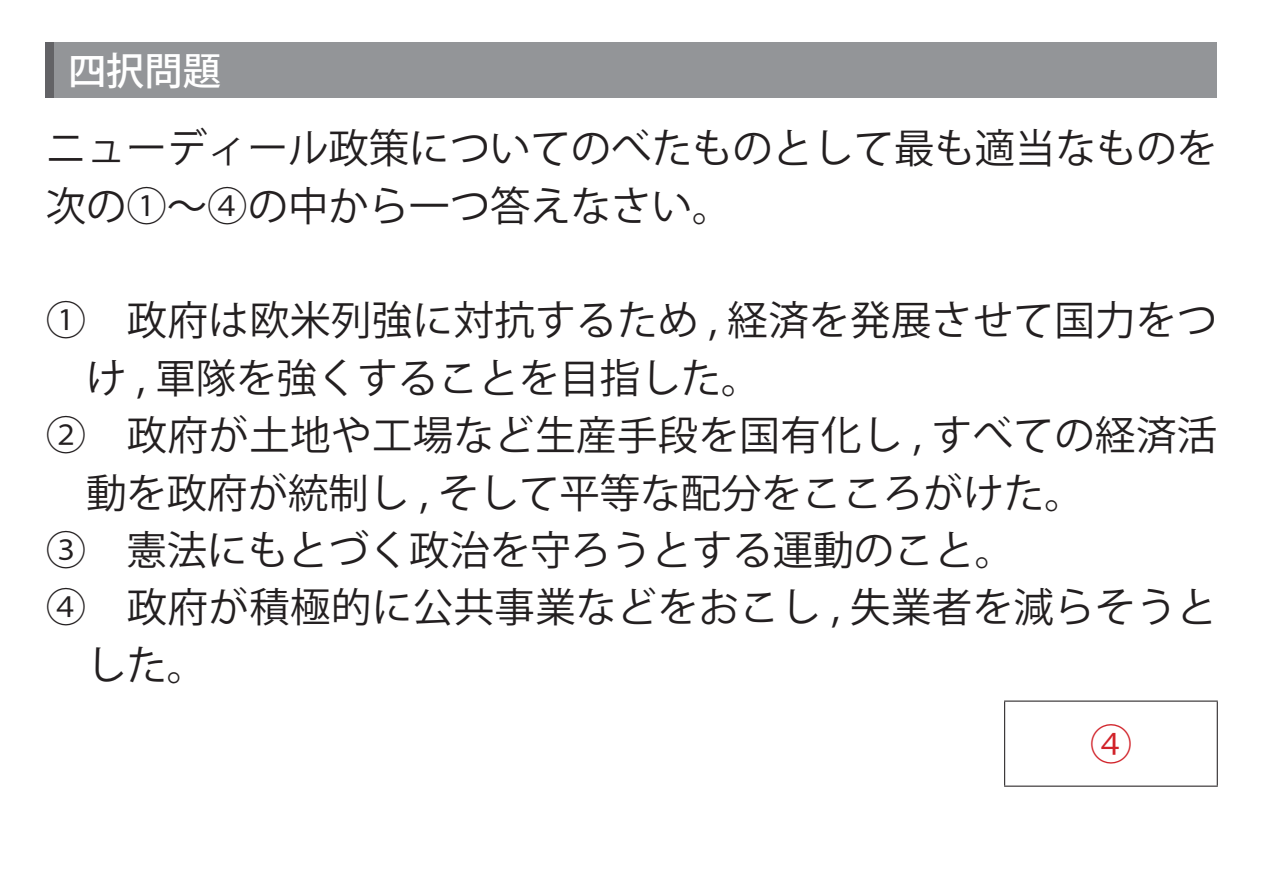
<style>
.page{position:relative;width:1263px;height:893px;background:#fff}
.page>*{position:absolute;margin:0;border:0;box-sizing:border-box;transform-origin:0 0}
.t1{font:42.45px "Koz Go Pr 6 N";color:#d1232a}
.t2{font:40.35px/57.4px "Koz Go Pr 6 N";color:#231f20}
.t3{font:500 38.25px "Koz Go Pr 6 N";color:#fff}
</style>
<div class="page">
<div style="left:46px;top:43px;width:1171px;height:55px;background:#939598"></div>
<div style="left:46px;top:43px;width:8px;height:55px;background:#636366"></div>
<hr style="left:1004px;top:701px;width:214px;height:1px;background:#231f20">
<hr style="left:1004px;top:702px;width:1px;height:84px;background:#231f20">
<hr style="left:1217px;top:702px;width:1px;height:84px;background:#231f20">
<hr style="left:1004px;top:786px;width:214px;height:1px;background:#231f20">
<p class="t3" style="left:68px;top:49px;width:155px">四択問題</p>
<p class="t2" style="left:46px;top:120px;width:1173px">ニューディール政策についてのべたものとして最も適当なものを次の①〜④の中から一つ答えなさい。</p>
<p class="t2" style="left:46px;top:293px;width:1173px">①　政府は欧米列強に対抗するため , 経済を発展させて国力をつ</p>
<p class="t2" style="left:86px;top:350px;width:677px">け , 軍隊を強くすることを目指した。</p>
<p class="t2" style="left:46px;top:407px;width:1173px">②　政府が土地や工場など生産手段を国有化し , すべての経済活</p>
<p class="t2" style="left:86px;top:465px;width:1000px">動を政府が統制し , そして平等な配分をこころがけた。</p>
<p class="t2" style="left:46px;top:522px;width:971px">③　憲法にもとづく政治を守ろうとする運動のこと。</p>
<p class="t2" style="left:46px;top:580px;width:1173px">④　政府が積極的に公共事業などをおこし , 失業者を減らそうと</p>
<p class="t2" style="left:86px;top:637px;width:123px">した。</p>
<p class="t1" style="left:1090px;top:720px;width:44px">④</p>
</div>
